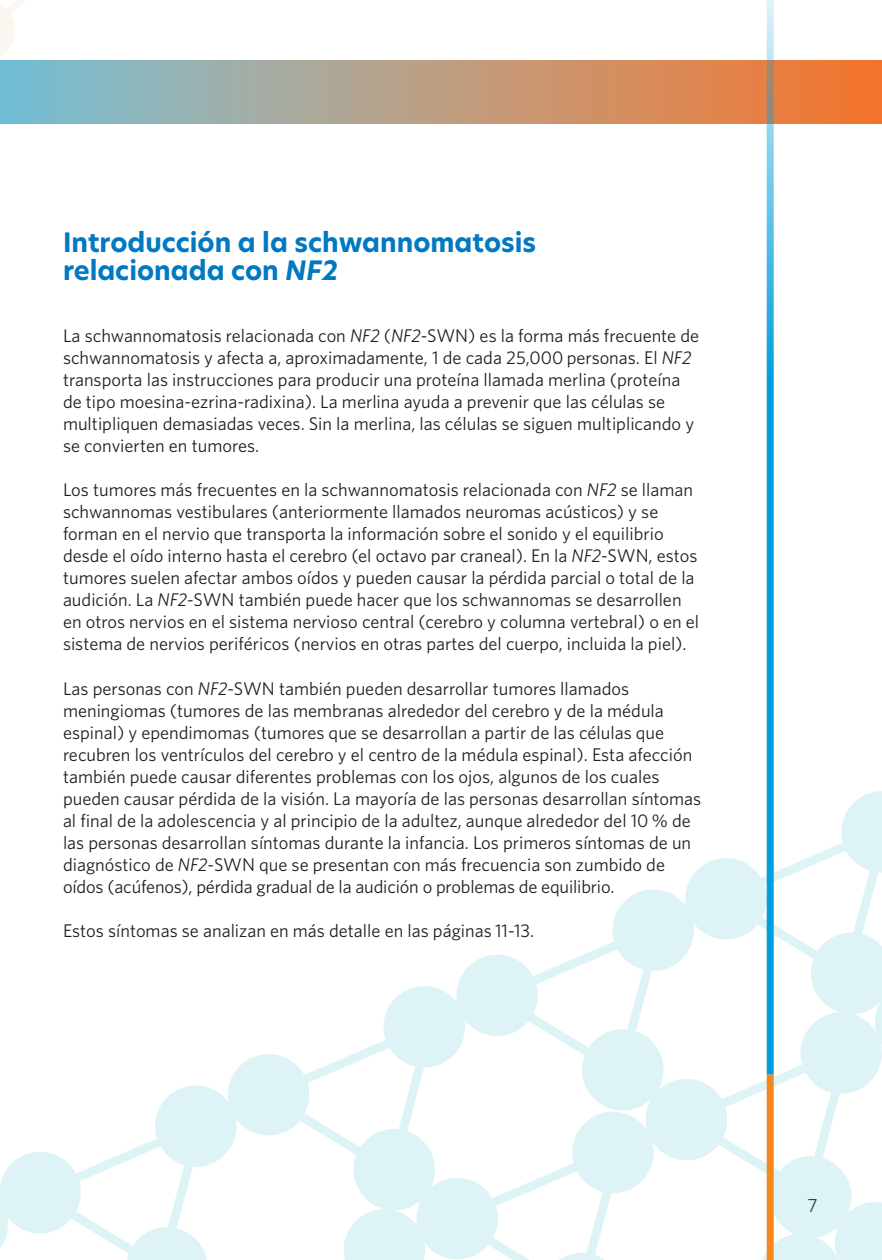
<style>
.page{position:relative;width:882px;height:1260px;background:#fff}
.page>*{position:absolute;margin:0;border:0;box-sizing:border-box;transform-origin:0 0}
.t1{font:700 26.25px/28px "New Hero";color:#0079c2}
.t2{font:19.25px "Whitney";color:#231f20}
.t3{font:18.38px/22.1px "Whitney";color:#231f20}
.s1{font-style:italic}
</style>
<div class="page">
<div style="left:0;top:60px;width:882px;height:63px;background:linear-gradient(to right,#7ac2d6,#f9772d)"></div>
<svg style="left:0;top:1051px;width:360px;height:200px"></svg>
<svg style="left:280px;top:1099px;width:80px;height:71px"></svg>
<div style="left:354px;top:1130px;width:80px;height:80px;background:#def3f6;border-radius:50%"></div>
<svg style="left:344px;top:1209px;width:16px;height:51px"></svg>
<svg style="left:360px;top:752px;width:407px;height:508px"></svg>
<svg style="left:48px;top:1141px;width:160px;height:119px"></svg>
<svg style="left:388px;top:1042px;width:46px;height:113px"></svg>
<svg style="left:617px;top:942px;width:46px;height:112px"></svg>
<svg style="left:469px;top:1170px;width:154px;height:90px"></svg>
<svg style="left:703px;top:791px;width:179px;height:469px"></svg>
<svg style="left:0;top:0;width:61px;height:63px"></svg>
<div style="left:767px;top:1074px;width:7px;height:186px;background:#f5871f"></div>
<svg style="left:767px;top:0;width:7px;height:1074px;background:#2fabdc"></svg>
<p class="t1" style="left:63px;top:228px;width:475px">Introducción a la schwannomatosis relacionada con <span class="s1">NF2</span></p>
<p class="t3" style="left:63px;top:324px;width:638px">La schwannomatosis relacionada con <span class="s1">NF2</span> (<span class="s1">NF2</span>-SWN) es la forma más frecuente de schwannomatosis y afecta a, aproximadamente, 1 de cada 25,000 personas. El <span class="s1">NF2 </span>transporta las instrucciones para producir una proteína llamada merlina (proteína de tipo moesina-ezrina-radixina). La merlina ayuda a prevenir que las células se multipliquen demasiadas veces. Sin la merlina, las células se siguen multiplicando y se convierten en tumores.</p>
<p class="t3" style="left:63px;top:478px;width:638px">Los tumores más frecuentes en la schwannomatosis relacionada con <span class="s1">NF2</span> se llaman schwannomas vestibulares (anteriormente llamados neuromas acústicos) y se forman en el nervio que transporta la información sobre el sonido y el equilibrio desde el oído interno hasta el cerebro (el octavo par craneal). En la <span class="s1">NF2</span>-SWN, estos tumores suelen afectar ambos oídos y pueden causar la pérdida parcial o total de la audición. La <span class="s1">NF2</span>-SWN también puede hacer que los schwannomas se desarrollen en otros nervios en el sistema nervioso central (cerebro y columna vertebral) o en el sistema de nervios periféricos (nervios en otras partes del cuerpo, incluida la piel).</p>
<p class="t3" style="left:63px;top:677px;width:640px">Las personas con <span class="s1">NF2</span>-SWN también pueden desarrollar tumores llamados meningiomas (tumores de las membranas alrededor del cerebro y de la médula espinal) y ependimomas (tumores que se desarrollan a partir de las células que recubren los ventrículos del cerebro y el centro de la médula espinal). Esta afección también puede causar diferentes problemas con los ojos, algunos de los cuales pueden causar pérdida de la visión. La mayoría de las personas desarrollan síntomas al final de la adolescencia y al principio de la adultez, aunque alrededor del 10 % de las personas desarrollan síntomas durante la infancia. Los primeros síntomas de un diagnóstico de <span class="s1">NF2</span>-SWN que se presentan con más frecuencia son zumbido de oídos (acúfenos), pérdida gradual de la audición o problemas de equilibrio.</p>
<p class="t3" style="left:63px;top:919px;width:473px">Estos síntomas se analizan en más detalle en las páginas 11-13.</p>
<p class="t2" style="left:808px;top:1193px;width:12px">7</p>
</div>
